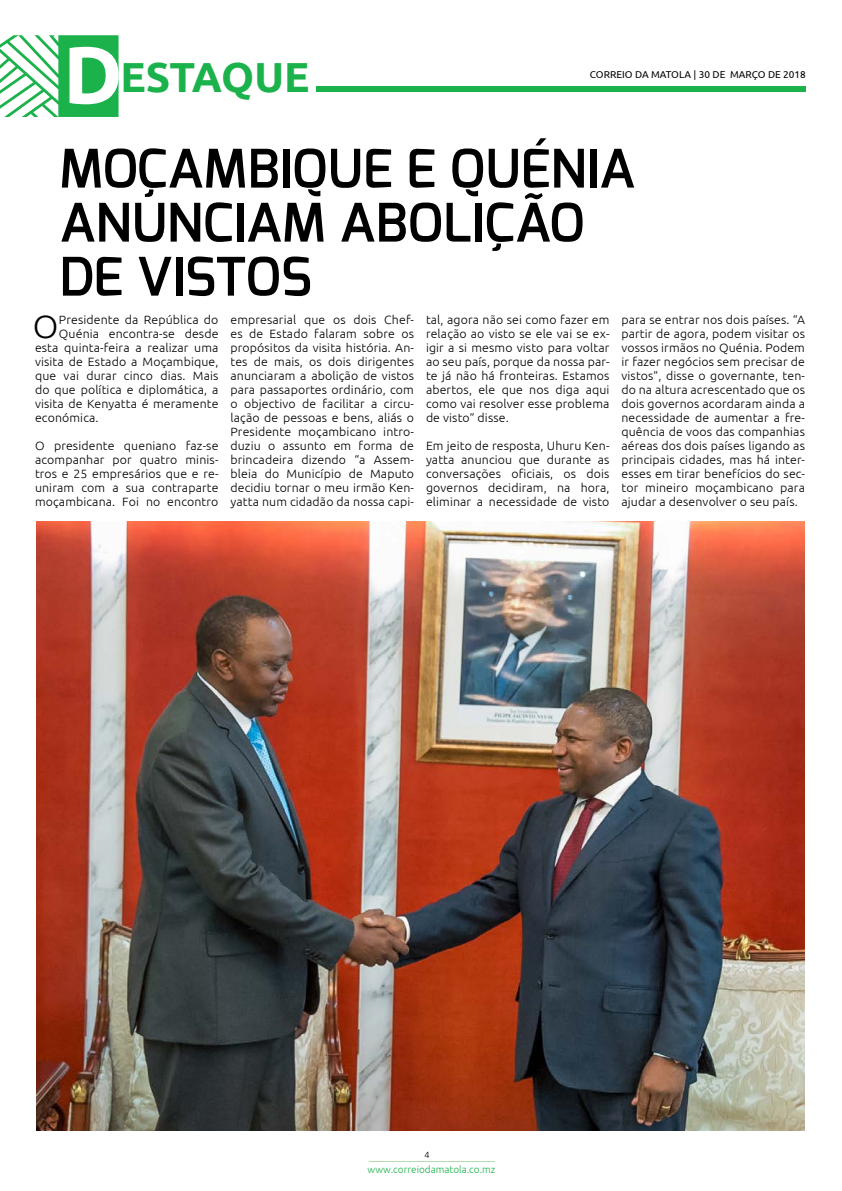
<style>
.page{position:relative;width:842px;height:1191px;background:#fff}
.page>*{position:absolute;margin:0;border:0;box-sizing:border-box;transform-origin:0 0}
.t1{font:600 53px/54px "Exo";color:#000}
.t2{font:700 42px "Ubuntu";letter-spacing:-.01em;color:#1bb24b}
.t3{font:300 32.2px "Ubuntu";color:#000}
.t4{font:300 12px/14px "Ubuntu";letter-spacing:.01em;color:#000;text-align:justify}
.t5{font:10px "Ubuntu";color:#000}
.t6{font:300 10px "Ubuntu";color:#1bb24b}
.t7{font:300 9px "Ubuntu";color:#000}
.s1{font-size:81px;color:#fff}
</style>
<div class="page">
<svg style="left:0;top:35px;width:119px;height:82px"></svg>
<hr style="left:369px;top:1161px;width:126px;height:1px;background:#b4dbb0">
<div style="left:316px;top:86px;width:490px;height:5px;background:#1bb24b"></div>
<img style="left:36px;top:522px;width:769px;height:609px">
<h2 class="t2" style="left:63px;top:49px;width:248px"><span class="s1">D</span>ESTAQUE</h2>
<p class="t5" style="left:590px;top:69px;width:218px">CORREIO DA MATOLA | 30 DE MARÇO DE 2018</p>
<h1 class="t1" style="left:59px;top:141px;width:577px">MOÇAMBIQUE E QUÉNIA<br>ANUNCIAM ABOLIÇÃO<br>DE VISTOS</h1>
<h3 class="t3" style="left:33px;top:307px;width:27px">O</h3>
<p class="t4" style="left:59px;top:312px;width:161px">Presidente da República do</p>
<p class="t4" style="left:59px;top:326px;width:161px">Quénia encontra-se desde</p>
<p class="t4" style="left:35px;top:340px;width:185px">esta quinta-feira a realizar uma</p>
<p class="t4" style="left:35px;top:354px;width:185px">visita de Estado a Moçambique,</p>
<p class="t4" style="left:35px;top:368px;width:185px">que vai durar cinco dias. Mais</p>
<p class="t4" style="left:35px;top:382px;width:185px">do que política e diplomática, a</p>
<p class="t4" style="left:35px;top:396px;width:185px">visita de Kenyatta é meramente</p>
<p class="t4" style="left:35px;top:410px;width:65px">económica.</p>
<p class="t4" style="left:35px;top:438px;width:185px">O presidente queniano faz-se acompanhar por quatro minis&shy;tros e 25 empresários que e re&shy;uniram com a sua contraparte moçambicana. Foi no encontro</p>
<p class="t4" style="left:230px;top:312px;width:185px">empresarial que os dois Chef&shy;es de Estado falaram sobre os propósitos da visita história. An&shy;tes de mais, os dois dirigentes anunciaram a abolição de vistos para passaportes ordinário, com o objectivo de facilitar a circu&shy;lação de pessoas e bens, aliás o Presidente moçambicano intro&shy;duziu o assunto em forma de brincadeira dizendo “a Assem&shy;bleia do Município de Maputo decidiu tornar o meu irmão Ken&shy;yatta num cidadão da nossa capi-</p>
<p class="t4" style="left:426px;top:312px;width:185px">tal, agora não sei como fazer em relação ao visto se ele vai se ex&shy;igir a si mesmo visto para voltar ao seu país, porque da nossa par&shy;te já não há fronteiras. Estamos abertos, ele que nos diga aqui como vai resolver esse problema de visto” disse.</p>
<p class="t4" style="left:426px;top:438px;width:185px">Em jeito de resposta, Uhuru Ken&shy;yatta anunciou que durante as conversações oficiais, os dois governos decidiram, na hora, eliminar a necessidade de visto</p>
<p class="t4" style="left:621px;top:312px;width:185px">para se entrar nos dois países. “A partir de agora, podem visitar os vossos irmãos no Quénia. Podem ir fazer negócios sem precisar de vistos”, disse o governante, ten&shy;do na altura acrescentado que os dois governos acordaram ainda a necessidade de aumentar a fre&shy;quência de voos das companhias aéreas dos dois países ligando as principais cidades, mas há inter&shy;esses em tirar benefícios do sec&shy;tor mineiro moçambicano para ajudar a desenvolver o seu país.</p>
<p class="t7" style="left:424px;top:1149px;width:7px">4</p>
<p class="t6" style="left:367px;top:1163px;width:129px">www.correiodamatola.co.mz</p>
</div>
